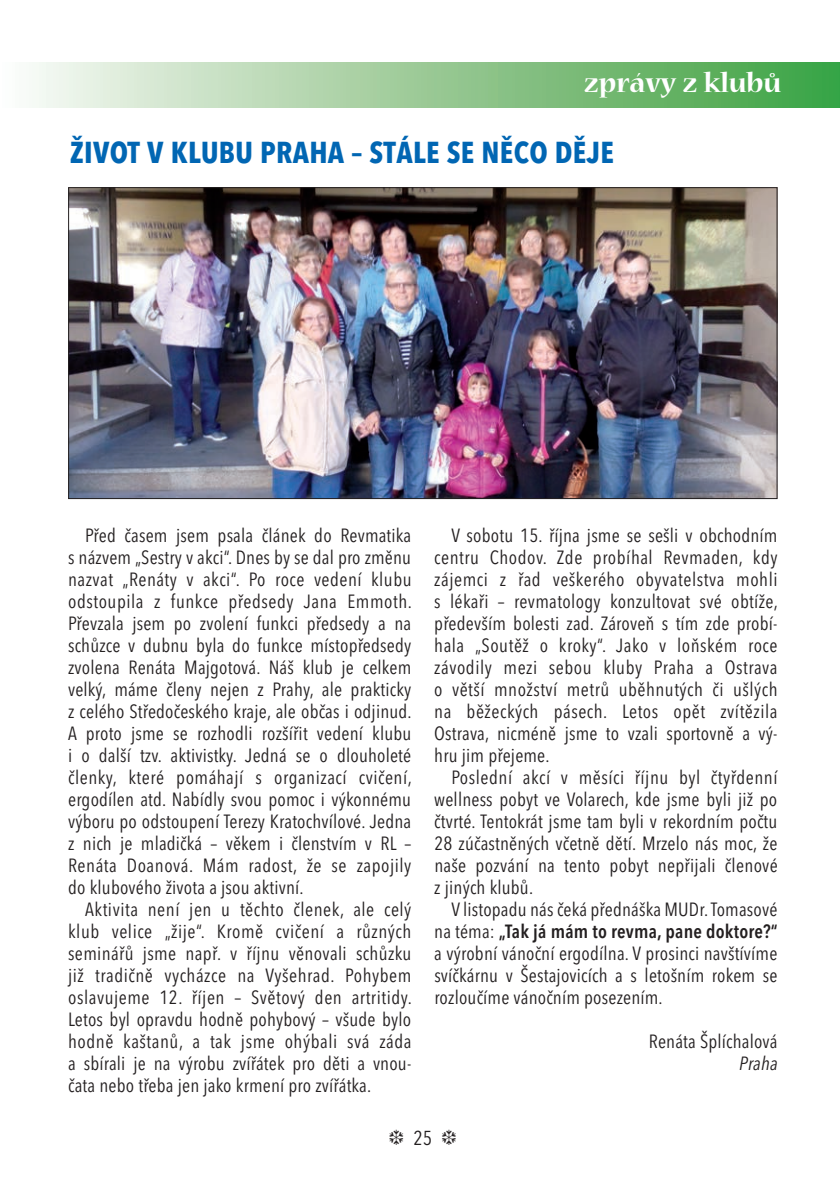
<style>
.page{position:relative;width:840px;height:1191px;background:#fff}
.page>*{position:absolute;margin:0;border:0;box-sizing:border-box;transform-origin:0 0}
.t1{font:700 30px "Avenir Next Condensed";letter-spacing:.01em;color:#0166b3}
.t2{font:700 30px "Nueva Std";color:#fff}
.t3{font:20px "Avenir Next Condensed";color:#231f20}
.t4{font:19px/22px "Avenir Next Condensed";letter-spacing:.01em;color:#231f20;text-align:justify}
.t5{font:italic 19px "Avenir Next Condensed";letter-spacing:.01em;color:#231f20}
.s1{font-weight:600}
</style>
<div class="page">
<div style="left:0;top:62px;width:839px;height:46px;background:linear-gradient(to right,#fcf9f6,#3ca03f)"></div>
<img style="left:70px;top:189px;width:705px;height:308px">
<h1 class="t2" style="left:584px;top:72px;width:198px">zprávy z klubu°</h1>
<h1 class="t1" style="left:70px;top:134px;width:545px">ŽIVOT V KLUBU PRAHA – STÁLE SE NĚCO DĚJE</h1>
<p class="t4" style="left:68px;top:523px;width:345px;text-indent:17px">před časem jsem psala článek do revmatika s názvem „sestry v akci“. Dnes by se dal pro změnu nazvat „renáty v akci“. po roce vedení klubu odstoupila z funkce předsedy Jana Emmoth. převzala jsem po zvolení funkci předsedy a na schůzce v dubnu byla do funkce místopředsedy zvolena renáta Majgotová. náš klub je celkem velký, máme členy nejen z prahy, ale prakticky z celého středočeského kraje, ale občas i odjinud. a proto jsme se rozhodli rozšířit vedení klubu i o další tzv. aktivistky. Jedná se o dlouholeté členky, které pomáhají s organizací cvičení, ergodílen atd. nabídly svou pomoc i výkonnému výboru po odstoupení Terezy kratochvílové. Jedna z nich je mladičká – věkem i členstvím v rL – renáta Doanová. Mám radost, že se zapojily do klubového života a jsou aktivní.</p>
<p class="t4" style="left:68px;top:897px;width:345px;text-indent:17px">aktivita není jen u těchto členek, ale celý klub velice „žije“. kromě cvičení a různých seminářů jsme např. v říjnu věnovali schůzku již tradičně vycházce na Vyšehrad. pohybem oslavujeme 12. říjen – světový den artritidy.<br>Letos byl opravdu hodně pohybový – všude bylo hodně kaštanů, a tak jsme ohýbali svá záda a sbírali je na výrobu zvířátek pro děti a vnou&shy;čata nebo třeba jen jako krmení pro zvířátka.</p>
<p class="t4" style="left:434px;top:523px;width:345px;text-indent:17px">V sobotu 15. října jsme se sešli v obchodním centru chodov. Zde probíhal revmaden, kdy zájemci z řad veškerého obyvatelstva mohli s lékaři – revmatology konzultovat své obtíže, především bolesti zad. Zároveň s tím zde probí&shy;hala „soutěž o kroky“. Jako v loňském roce závodily mezi sebou kluby praha a ostrava o větší množství metrů uběhnutých či ušlých na běžeckých pásech. Letos opět zvítězila ostrava, nicméně jsme to vzali sportovně a vý&shy;hru jim přejeme.</p>
<p class="t4" style="left:434px;top:765px;width:345px;text-indent:17px">poslední akcí v měsíci říjnu byl čtyřdenní wellness pobyt ve Volarech, kde jsme byli již po čtvrté. Tentokrát jsme tam byli v rekordním počtu 28 zúčastněných včetně dětí. Mrzelo nás moc, že naše pozvání na tento pobyt nepřijali členové z jiných klubů.</p>
<p class="t4" style="left:434px;top:897px;width:345px;text-indent:17px">V listopadu nás čeká přednáška MuDr. Tomasové na téma: <span class="s1">„Tak já mám to revma, pane doktore?“ </span>a výrobní vánoční ergodílna. V prosinci navštívíme svíčkárnu v Šestajovicích a s letošním rokem se rozloučíme vánočním posezením.</p>
<p class="t4" style="left:648px;top:1029px;width:130px">renáta Šplíchalová</p>
<p class="t5" style="left:738px;top:1051px;width:40px">Praha</p>
<p class="t3" style="left:388px;top:1120px;width:69px">❆25❆</p>
</div>
